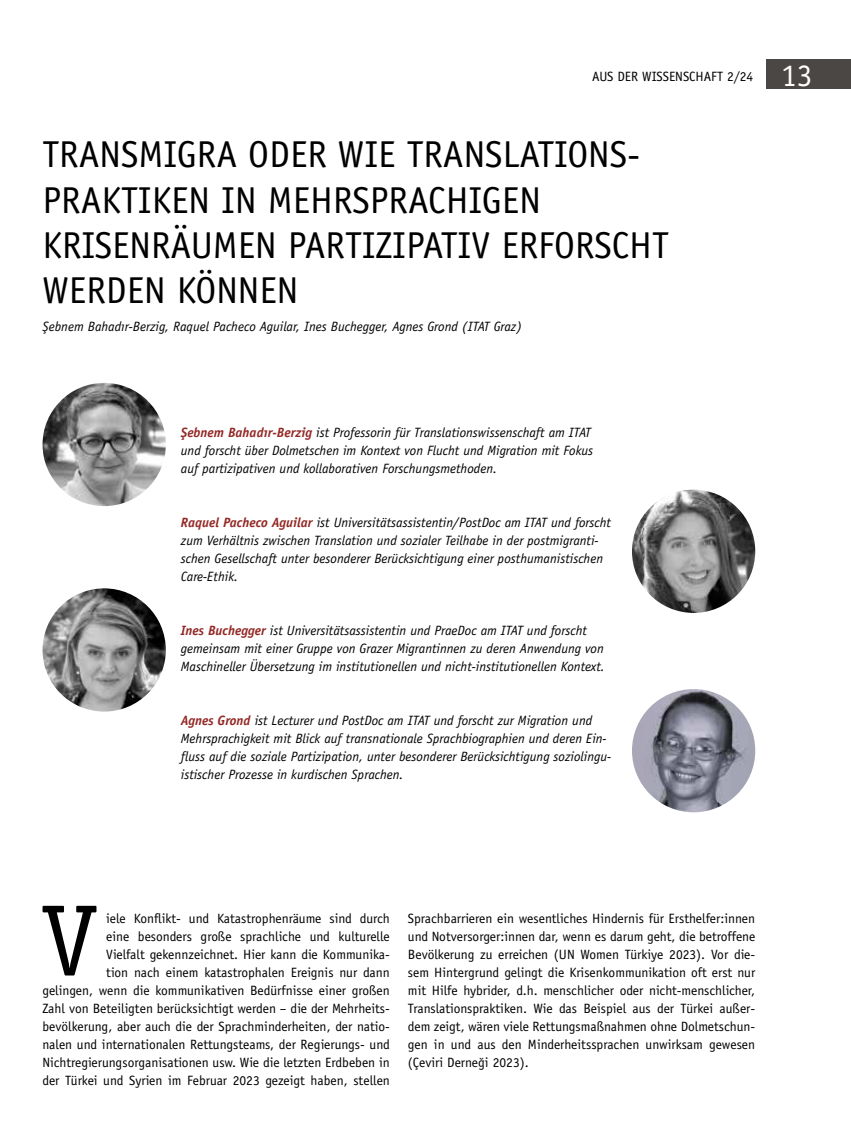
<style>
.page{position:relative;width:851px;height:1144px;background:#fff}
.page>*{position:absolute;margin:0;border:0;box-sizing:border-box;transform-origin:0 0}
.t1{font:101.7px "Officina Serif Std";color:#000}
.t2{font:37.5px/45px "Officina Sans Std";color:#000}
.t3{font:31.5px "Officina Serif Std";color:#fff}
.t4{font:13.5px/18px "Officina Sans Std";color:#000;text-align:right}
.t5{font:italic 13.5px/18px "Officina Sans Std";color:#000}
.t6{font:italic 700 13.5px "Officina Sans Std";color:#932825}
.s1{font-weight:700;color:#932825}
</style>
<div class="page">
<div style="left:765px;top:59px;width:85px;height:30px;background:#4b4745"></div>
<img style="left:43px;top:383px;width:123px;height:123px;border-radius:62px">
<img style="left:43px;top:588px;width:123px;height:123px;border-radius:62px">
<img style="left:632px;top:490px;width:123px;height:123px;border-radius:62px">
<img style="left:632px;top:689px;width:123px;height:123px;border-radius:62px">
<p class="t4" style="left:592px;top:67px;width:163px">AUS DER WISSENSCHAFT 2/24</p>
<h3 class="t3" style="left:781px;top:57px;width:33px">13</h3>
<h2 class="t2" style="left:43px;top:132px;width:627px">TRANSMIGRA ODER WIE TRANSLATIONS-<br>PRAKTIKEN IN MEHRSPRACHIGEN<br>KRISENRÄUMEN PARTIZIPATIV ERFORSCHT<br>WERDEN KÖNNEN</h2>
<p class="t5" style="left:43px;top:318px;width:481px">Sebnem Bahadır-Berzig, Raquel Pacheco Aguilar, Ines Buchegger, Agnes Grond (ITAT Graz)</p>
<p class="t5" style="left:44px;top:318px;width:6px">¸</p>
<p class="t5" style="left:181px;top:423px;width:414px"><span class="s1">Sebnem Bahadır-Berzig</span> ist Professorin für Translationswissenschaft am ITAT und forscht über Dolmetschen im Kontext von Flucht und Migration mit Fokus auf partizipativen und kollaborativen Forschungsmethoden.</p>
<p class="t6" style="left:180px;top:424px;width:6px">¸</p>
<p class="t5" style="left:181px;top:513px;width:431px"><span class="s1">Raquel Pacheco Aguilar</span> ist Universitätsassistentin/PostDoc am ITAT und forscht zum Verhältnis zwischen Translation und sozialer Teilhabe in der postmigranti&shy;schen Gesellschaft unter besonderer Berücksichtigung einer posthumanistischen Care-Ethik.</p>
<p class="t5" style="left:181px;top:621px;width:425px"><span class="s1">Ines Buchegger</span> ist Universitätsassistentin und PraeDoc am ITAT und forscht gemeinsam mit einer Gruppe von Grazer Migrantinnen zu deren Anwendung von<br>Maschineller Übersetzung im institutionellen und nicht-institutionellen Kontext.</p>
<p class="t5" style="left:181px;top:711px;width:431px"><span class="s1">Agnes Grond</span> ist Lecturer und PostDoc am ITAT und forscht zur Migration und Mehrsprachigkeit mit Blick auf transnationale Sprachbiographien und deren Ein&shy;fluss auf die soziale Partizipation, unter besonderer Berücksichtigung soziolingu&shy;istischer Prozesse in kurdischen Sprachen.</p>
<h1 class="t1" style="left:42px;top:881px;width:56px">V</h1>
<p class="t4" style="left:43px;top:909px;width:349px">iele Konflikt- und Katastrophenräume sind durch<br>eine besonders große sprachliche und kulturelle<br>Vielfalt gekennzeichnet. Hier kann die Kommunika-<br>tion nach einem katastrophalen Ereignis nur dann<br>gelingen, wenn die kommunikativen Bedürfnisse einer großen Zahl von Beteiligten berücksichtigt werden – die der Mehrheits&shy;bevölkerung, aber auch die der Sprachminderheiten, der natio&shy;nalen und internationalen Rettungsteams, der Regierungs- und Nichtregierungsorganisationen usw. Wie die letzten Erdbeben in der Türkei und Syrien im Februar 2023 gezeigt haben, stellen</p>
<p class="t4" style="left:408px;top:909px;width:349px;text-align:justify">Sprachbarrieren ein wesentliches Hindernis für Ersthelfer:innen und Notversorger:innen dar, wenn es darum geht, die betroffene Bevölkerung zu erreichen (UN Women Türkiye 2023). Vor die&shy;sem Hintergrund gelingt die Krisenkommunikation oft erst nur mit Hilfe hybrider, d.h. menschlicher oder nicht-menschlicher, Translationspraktiken. Wie das Beispiel aus der Türkei außer&shy;dem zeigt, wären viele Rettungsmaßnahmen ohne Dolmetschun&shy;gen in und aus den Minderheitssprachen unwirksam gewesen (Çeviri Dernegi 2023).</p>
<p class="t4" style="left:479px;top:1053px;width:6px">˘</p>
</div>
